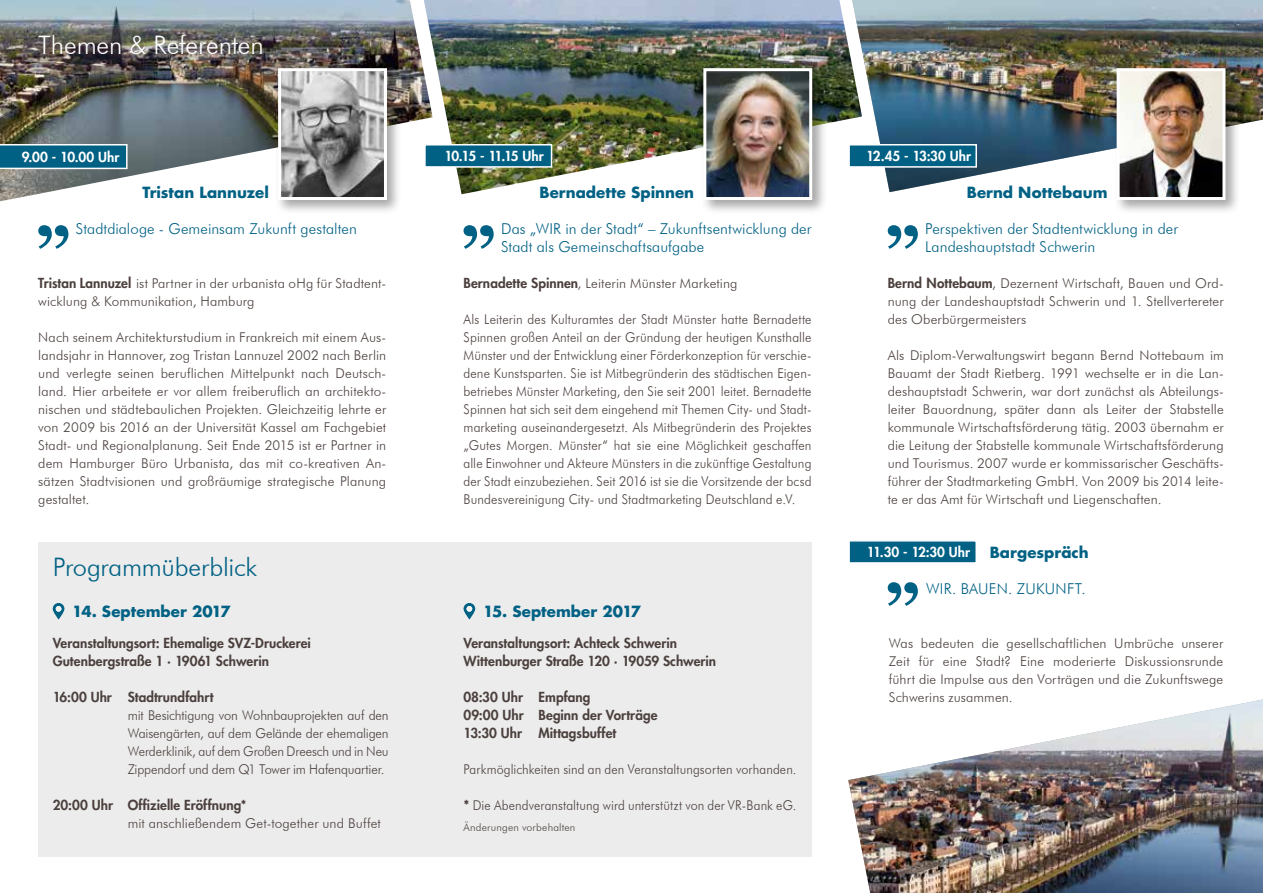
<style>
.page{position:relative;width:1263px;height:893px;background:#fff}
.page>*{position:absolute;margin:0;border:0;box-sizing:border-box;transform-origin:0 0}
.t1{font:300 25.5px "Futura BT";letter-spacing:-.005em;color:#fff}
.t2{font:300 25.5px "Futura BT";letter-spacing:-.01em;color:#006184}
.t3{font:300 15px/18px "Futura BT";letter-spacing:.005em;color:#006184}
.t4{font:700 15px "Futura Std";letter-spacing:.005em;color:#006184}
.t5{font:300 13.5px/18px "Futura BT";letter-spacing:.01em;color:#4b403d;text-align:justify}
.t6{font:300 13.5px/18px "Futura BT";letter-spacing:.01em;color:#4b403d;text-align:justify;scale:.94 1}
.t7{font:800 13.5px/18px "Futura Std";letter-spacing:.005em;color:#4b403d}
.t8{font:300 13.5px/18px "Futura BT";letter-spacing:.01em;color:#4b403d;text-align:justify;scale:.96 1}
.t9{font:300 13.5px "Futura BT";letter-spacing:.01em;color:#4b403d;scale:.93 1}
.t10{font:800 13.5px "Futura Std";color:#fff}
.t11{font:800 13.5px "Futura Std";letter-spacing:-.065em;color:#fff}
.t12{font:300 10.5px "Futura BT";letter-spacing:.02em;color:#4b403d}
.s1{font-family:"Futura Std";font-weight:800}
.s2{font-family:"Futura Std";font-weight:700}
</style>
<div class="page">
<div style="left:38px;top:542px;width:774px;height:315px;background:#ececec"></div>
<img style="left:433px;top:0;width:419px;height:194px">
<div style="left:700px;top:65px;width:127px;height:150px;background:#000;opacity:.35"></div>
<img style="left:707px;top:72px;width:101px;height:124px">
<div style="left:703px;top:68px;width:109px;height:132px;border:3px solid #fff"></div>
<div style="left:425px;top:145px;width:126px;height:22px;background:#006184"></div>
<div style="left:424px;top:144px;width:128px;height:24px;border:2px solid #fff"></div>
<svg style="left:463px;top:225px;width:31px;height:24px"></svg>
<img style="left:0;top:0;width:433px;height:201px">
<img style="left:852px;top:0;width:411px;height:192px">
<img style="left:848px;top:699px;width:415px;height:194px">
<div style="left:275px;top:65px;width:127px;height:150px;background:#000;opacity:.35"></div>
<img style="left:282px;top:72px;width:101px;height:124px">
<div style="left:278px;top:68px;width:109px;height:132px;border:3px solid #fff"></div>
<svg style="left:0;top:144px;width:128px;height:25px;background:#1f7493"></svg>
<svg style="left:888px;top:582px;width:30px;height:24px"></svg>
<svg style="left:53px;top:603px;width:11px;height:17px"></svg>
<svg style="left:463px;top:603px;width:12px;height:17px"></svg>
<svg style="left:38px;top:225px;width:30px;height:24px"></svg>
<div style="left:1114px;top:65px;width:126px;height:150px;background:#000;opacity:.35"></div>
<img style="left:1120px;top:72px;width:101px;height:124px">
<div style="left:1116px;top:68px;width:109px;height:132px;border:3px solid #fff"></div>
<div style="left:849px;top:145px;width:127px;height:22px;background:#006184"></div>
<div style="left:848px;top:144px;width:129px;height:24px;border:2px solid #fff"></div>
<div style="left:849px;top:541px;width:127px;height:22px;background:#006184"></div>
<div style="left:848px;top:540px;width:129px;height:24px;border:2px solid #fff"></div>
<svg style="left:888px;top:225px;width:30px;height:24px"></svg>
<h1 class="t1" style="left:38px;top:29px;width:227px">Themen &amp; Referenten</h1>
<p class="t10" style="left:22px;top:149px;width:99px">9.00 - 10.00 Uhr</p>
<p class="t4" style="left:142px;top:182px;width:128px">Tristan Lannuzel</p>
<p class="t3" style="left:76px;top:220px;width:283px">Stadtdialoge - Gemeinsam Zukunft gestalten</p>
<p class="t5" style="left:38px;top:274px;width:349px"><span class="s1">Tristan Lannuzel</span> ist Partner in der urbanista oHg für Stadtent&shy;wicklung &amp; Kommunikation, Hamburg</p>
<p class="t5" style="left:38px;top:328px;width:350px">Nach seinem Architekturstudium in Frankreich mit einem Aus&shy;landsjahr in Hannover, zog Tristan Lannuzel 2002 nach Berlin und verlegte seinen beruflichen Mittelpunkt nach Deutsch&shy;land. Hier arbeitete er vor allem freiberuflich an architekto&shy;nischen und städtebaulichen Projekten. Gleichzeitig lehrte er von 2009 bis 2016 an der Universität Kassel am Fachgebiet Stadt- und Regionalplanung. Seit Ende 2015 ist er Partner in dem Hamburger Büro Urbanista, das mit co-kreativen An&shy;sätzen Stadtvisionen und großräumige strategische Planung gestaltet.</p>
<h1 class="t2" style="left:53px;top:551px;width:206px">Programmüberblick</h1>
<p class="t4" style="left:72px;top:601px;width:160px">14. September 2017</p>
<p class="t7" style="left:53px;top:634px;width:260px">Veranstaltungsort: Ehemalige SVZ-Druckerei<br>Gutenbergstraße 1 · 19061 Schwerin</p>
<p class="t7" style="left:53px;top:688px;width:162px">16:00 Uhr Stadtrundfahrt</p>
<p class="t8" style="left:128px;top:706px;width:273px">mit Besichtigung von Wohnbauprojekten auf den Waisengärten, auf dem Gelände der ehemaligen Werderklinik, auf dem Großen Dreesch und in Neu Zippendorf und dem Q1 Tower im Hafenquartier.</p>
<p class="t7" style="left:53px;top:796px;width:195px">20:00 Uhr Offizielle Eröffnung*</p>
<p class="t5" style="left:128px;top:814px;width:255px">mit anschließendem Get-together und Buffet</p>
<p class="t11" style="left:444px;top:148px;width:101px">10.15 - 11.15 Uhr</p>
<p class="t4" style="left:539px;top:182px;width:156px">Bernadette Spinnen</p>
<p class="t3" style="left:501px;top:220px;width:312px">Das „WIR in der Stadt“ – Zukunftsentwicklung der<br>Stadt als Gemeinschaftsaufgabe</p>
<p class="t5" style="left:463px;top:274px;width:276px"><span class="s1">Bernadette Spinnen</span>, Leiterin Münster Marketing</p>
<p class="t6" style="left:463px;top:310px;width:372px">Als Leiterin des Kulturamtes der Stadt Münster hatte Bernadette Spinnen großen Anteil an der Gründung der heutigen Kunsthalle Münster und der Entwicklung einer Förderkonzeption für verschie&shy;dene Kunstsparten. Sie ist Mitbegründerin des städtischen Eigen&shy;betriebes Münster Marketing, den Sie seit 2001 leitet. Bernadette Spinnen hat sich seit dem eingehend mit Themen City- und Stadt&shy;marketing auseinandergesetzt. Als Mitbegründerin des Projektes „Gutes Morgen. Münster“ hat sie eine Möglichkeit geschaffen alle Einwohner und Akteure Münsters in die zukünftige Gestaltung der Stadt einzubeziehen. Seit 2016 ist sie die Vorsitzende der bcsd Bundesvereinigung City- und Stadtmarketing Deutschland e.V.</p>
<p class="t4" style="left:483px;top:601px;width:160px">15. September 2017</p>
<p class="t7" style="left:463px;top:634px;width:254px">Veranstaltungsort: Achteck Schwerin<br>Wittenburger Straße 120 · 19059 Schwerin</p>
<p class="t7" style="left:463px;top:688px;width:195px">08:30 Uhr Empfang<br>09:00 Uhr Beginn der Vorträge<br>13:30 Uhr Mittagsbuffet</p>
<p class="t9" style="left:463px;top:761px;width:359px">Parkmöglichkeiten sind an den Veranstaltungsorten vorhanden.</p>
<p class="t9" style="left:463px;top:797px;width:359px"><span class="s2">*</span> Die Abendveranstaltung wird unterstützt von der VR-Bank eG.</p>
<p class="t12" style="left:463px;top:821px;width:113px">Änderungen vorbehalten</p>
<p class="t10" style="left:866px;top:148px;width:106px">12.45 - 13:30 Uhr</p>
<p class="t4" style="left:967px;top:182px;width:142px">Bernd Nottebaum</p>
<p class="t3" style="left:925px;top:220px;width:255px">Perspektiven der Stadtentwicklung in der<br>Landeshauptstadt Schwerin</p>
<p class="t5" style="left:888px;top:274px;width:338px"><span class="s1">Bernd Nottebaum</span>, Dezernent Wirtschaft, Bauen und Ord&shy;nung der Landeshauptstadt Schwerin und 1. Stellvertereter des Oberbürgermeisters</p>
<p class="t5" style="left:888px;top:346px;width:338px">Als Diplom-Verwaltungswirt begann Bernd Nottebaum im Bauamt der Stadt Rietberg. 1991 wechselte er in die Lan&shy;deshauptstadt Schwerin, war dort zunächst als Abteilungs&shy;leiter Bauordnung, später dann als Leiter der Stabstelle kommunale Wirtschaftsförderung tätig. 2003 übernahm er die Leitung der Stabstelle kommunale Wirtschaftsförderung und Tourismus. 2007 wurde er kommissarischer Geschäfts&shy;führer der Stadtmarketing GmbH. Von 2009 bis 2014 leite&shy;te er das Amt für Wirtschaft und Liegenschaften.</p>
<p class="t4" style="left:990px;top:542px;width:101px">Bargespräch</p>
<p class="t3" style="left:926px;top:580px;width:161px">WIR. BAUEN. ZUKUNFT.</p>
<p class="t10" style="left:867px;top:544px;width:105px">11.30 - 12:30 Uhr</p>
<p class="t5" style="left:889px;top:634px;width:336px">Was bedeuten die gesellschaftlichen Umbrüche unserer Zeit für eine Stadt? Eine moderierte Diskussionsrunde führt die Impulse aus den Vorträgen und die Zukunftswege Schwerins zusammen.</p>
</div>
